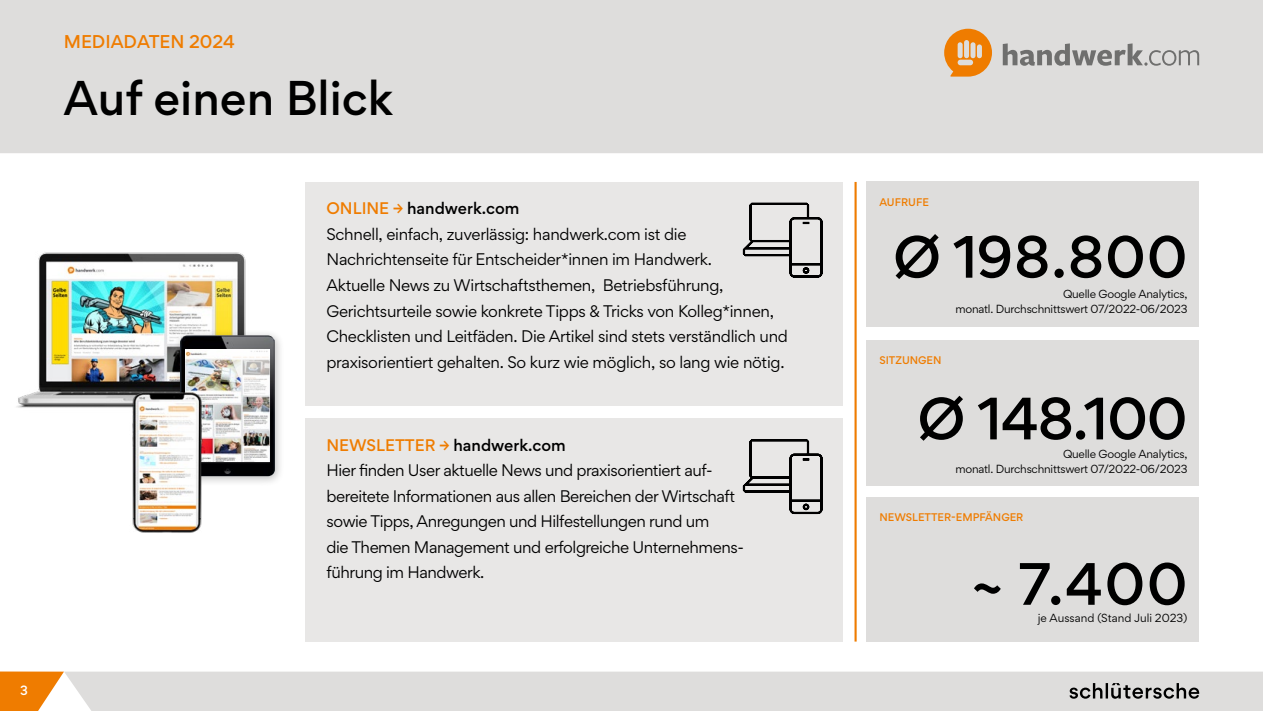
<style>
.page{position:relative;width:1263px;height:711px;background:#fff}
.page>*{position:absolute;margin:0;border:0;box-sizing:border-box;transform-origin:0 0}
.t1{font:500 53.25px "Gordita";color:#000}
.t2{font:500 43.5px "Gordita";color:#000}
.t3{font:500 16.5px "Gordita";color:#ef7c00}
.t4{font:15px/25.5px "Gordita";letter-spacing:-.025em;color:#000}
.t5{font:500 12px "Gordita";color:#fff}
.t6{font:10.5px/15px "Gordita";letter-spacing:-.02em;color:#000;text-align:right}
.t7{font:10.5px "Gordita";color:#000}
.t8{font:500 9.9px "Gordita";color:#ef7c00}
.s1{font-weight:500;color:#ef7c00}
.s2{font-weight:500}
</style>
<div class="page">
<div style="left:0;top:0;width:1263px;height:153px;background:#dedddc"></div>
<div style="left:64px;top:671px;width:1199px;height:39px;background:#dedddc"></div>
<svg style="left:0;top:671px;width:64px;height:39px"></svg>
<svg style="left:1069px;top:682px;width:130px;height:16px"></svg>
<svg style="left:944px;top:29px;width:48px;height:48px"></svg>
<svg style="left:1003px;top:43px;width:196px;height:23px"></svg>
<img style="left:16px;top:252px;width:230px;height:156px">
<div style="left:305px;top:182px;width:537px;height:223px;background:#e8e7e6"></div>
<div style="left:305px;top:418px;width:537px;height:223px;background:#e8e7e6"></div>
<svg style="left:743px;top:439px;width:80px;height:75px"></svg>
<svg style="left:743px;top:203px;width:80px;height:74px"></svg>
<hr style="left:854px;top:182px;width:3px;height:459px;background:#ef7c00">
<div style="left:173px;top:328px;width:112px;height:158px;background:#000;opacity:.25"></div>
<img style="left:180px;top:335px;width:95px;height:141px">
<img style="left:185px;top:350px;width:85px;height:111px">
<img style="left:227px;top:350px;width:43px;height:99px">
<img style="left:129px;top:389px;width:75px;height:144px">
<div style="left:867px;top:182px;width:332px;height:145px;background:#dedddc"></div>
<div style="left:867px;top:340px;width:332px;height:145px;background:#dedddc"></div>
<div style="left:867px;top:497px;width:332px;height:144px;background:#dedddc"></div>
<p class="t3" style="left:64px;top:29px;width:173px">MEDIADATEN 2024</p>
<h2 class="t2" style="left:64px;top:66px;width:331px">Auf einen Blick</h2>
<p class="t4" style="left:326px;top:195px;width:463px"><span class="s1">ONLINE →</span> <span class="s2">handwerk.com<br></span>Schnell, einfach, zuverlässig: handwerk.com ist die Nachrichtenseite für Entscheider*innen im Handwerk.<br>Aktuelle News zu Wirtschaftsthemen, Betriebsführung, Gerichtsurteile sowie konkrete Tipps &amp; Tricks von Kolleg*innen, Checklisten und Leitfäden. Die Artikel sind stets verständlich und praxisorientiert gehalten. So kurz wie möglich, so lang wie nötig.</p>
<p class="t4" style="left:326px;top:432px;width:419px"><span class="s1">NEWSLETTER →</span> <span class="s2">handwerk.com<br></span>Hier finden User aktuelle News und praxisorientiert auf&shy;bereitete Informationen aus allen Bereichen der Wirtschaft sowie Tipps, Anregungen und Hilfestellungen rund um<br>die Themen Management und erfolgreiche Unternehmens&shy;führung im Handwerk.</p>
<p class="t5" style="left:20px;top:681px;width:9px">3</p>
<p class="t8" style="left:879px;top:194px;width:51px">AUFRUFE</p>
<h1 class="t1" style="left:893px;top:217px;width:296px">Ø 198.800</h1>
<p class="t6" style="left:955px;top:286px;width:234px">Quelle Google Analytics,<br>monatl. Durchschnittswert 07/2022-06/2023</p>
<p class="t8" style="left:879px;top:352px;width:64px">SITZUNGEN</p>
<h1 class="t1" style="left:917px;top:379px;width:272px">Ø 148.100</h1>
<p class="t6" style="left:955px;top:445px;width:234px">Quelle Google Analytics,<br>monatl. Durchschnittswert 07/2022-06/2023</p>
<p class="t8" style="left:879px;top:509px;width:145px">NEWSLETTER-EMPFÄNGER</p>
<h1 class="t1" style="left:970px;top:544px;width:218px">~ 7.400</h1>
<p class="t7" style="left:1038px;top:610px;width:151px">je Aussand (Stand Juli 2023)</p>
</div>
